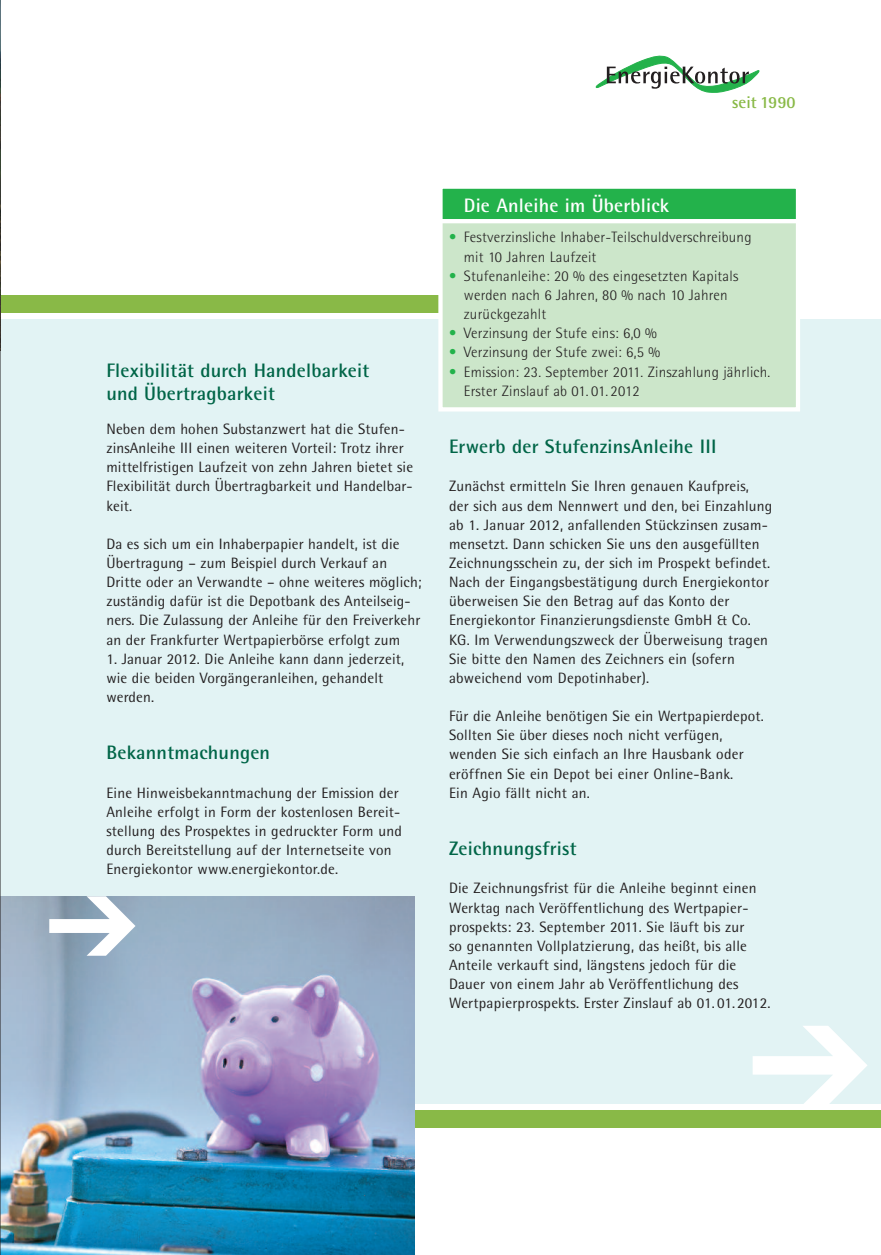
<style>
.page{position:relative;width:881px;height:1255px;background:#fff}
.page>*{position:absolute;margin:0;border:0;box-sizing:border-box;transform-origin:0 0}
.t1{font:700 19.5px/23.7px "Agfa Rotis Semisans";letter-spacing:.01em;color:#006547}
.t2{font:700 19.5px "Agfa Rotis Semisans";letter-spacing:.01em;color:#fff}
.t3{font:700 16.95px "Agfa Rotis Semisans";color:#89b947}
.t4{font:15px/19.2px "Agfa Rotis Semisans";letter-spacing:.015em;color:#231f20}
.t5{font:300 15px/19.2px "Agfa Rotis Semisans";letter-spacing:.015em;color:#231f20}
.s1{color:#23b24b}
</style>
<div class="page">
<div style="left:0;top:296px;width:449px;height:17px;background:#89b947"></div>
<div style="left:0;top:319px;width:880px;height:784px;background:#e2f3f4"></div>
<div style="left:442px;top:189px;width:353px;height:218px;background:#cce6ca"></div>
<div style="left:438px;top:184px;width:361px;height:227px;border:4px solid #fff"></div>
<div style="left:442px;top:189px;width:353px;height:30px;background:#23b24b"></div>
<div style="left:438px;top:184px;width:361px;height:39px;border:4px solid #fff"></div>
<div style="left:410px;top:1110px;width:470px;height:17px;background:#89b947"></div>
<img style="left:1px;top:896px;width:414px;height:358px">
<svg style="left:595px;top:56px;width:164px;height:37px"></svg>
<hr style="left:0;top:0;width:1px;height:1254px;background:#231f20">
<svg style="left:752px;top:1103px;width:115px;height:1px"></svg>
<svg style="left:49px;top:896px;width:86px;height:59px;background:#8ba2b6"></svg>
<p class="t3" style="left:731px;top:96px;width:65px">seit 1990</p>
<h1 class="t1" style="left:106px;top:360px;width:264px">Flexibilität durch Handelbarkeit und Übertragbarkeit</h1>
<p class="t4" style="left:106px;top:421px;width:308px">Neben dem hohen Substanzwert hat die Stufen&shy;zinsAnleihe III einen weiteren Vorteil: Trotz ihrer mittelfristigen Laufzeit von zehn Jahren bietet sie Flexibilität durch Übertragbarkeit und Handelbar&shy;keit.</p>
<p class="t4" style="left:106px;top:535px;width:317px">Da es sich um ein Inhaberpapier handelt, ist die Übertragung – zum Beispiel durch Verkauf an Dritte oder an Verwandte – ohne weiteres möglich; zuständig dafür ist die Depotbank des Anteilseig&shy;ners. Die Zulassung der Anleihe für den Freiverkehr an der Frankfurter Wertpapierbörse erfolgt zum</p>
<p class="t4" style="left:106px;top:650px;width:299px">1. Januar 2012. Die Anleihe kann dann jederzeit, wie die beiden Vorgängeranleihen, gehandelt werden.</p>
<h1 class="t1" style="left:106px;top:742px;width:165px">Bekanntmachungen</h1>
<p class="t4" style="left:106px;top:784px;width:297px">Eine Hinweisbekanntmachung der Emission der Anleihe erfolgt in Form der kostenlosen Bereit&shy;stellung des Prospektes in gedruckter Form und durch Bereitstellung auf der Internetseite von Energiekontor www.energiekontor.de.</p>
<h1 class="t2" style="left:463px;top:198px;width:207px">Die Anleihe im Überblick</h1>
<p class="t5" style="left:463px;top:229px;width:289px;text-indent:-15px"><span class="s1">•</span> Festverzinsliche Inhaber-Teilschuldverschreibung mit 10 Jahren Laufzeit</p>
<p class="t5" style="left:463px;top:267px;width:276px;text-indent:-15px"><span class="s1">•</span> Stufenanleihe: 20 % des eingesetzten Kapitals werden nach 6 Jahren, 80 % nach 10 Jahren zurückgezahlt</p>
<p class="t5" style="left:449px;top:325px;width:209px"><span class="s1">•</span> Verzinsung der Stufe eins: 6,0 %</p>
<p class="t5" style="left:449px;top:344px;width:212px"><span class="s1">•</span> Verzinsung der Stufe zwei: 6,5 %</p>
<p class="t5" style="left:463px;top:363px;width:308px;text-indent:-15px"><span class="s1">•</span> Emission: 23. September 2011. Zinszahlung jährlich.<br>Erster Zinslauf ab 01. 01. 2012</p>
<h1 class="t1" style="left:449px;top:436px;width:269px">Erwerb der StufenzinsAnleihe III</h1>
<p class="t4" style="left:449px;top:478px;width:325px">Zunächst ermitteln Sie Ihren genauen Kaufpreis,<br>der sich aus dem Nennwert und den, bei Einzahlung ab 1. Januar 2012, anfallenden Stückzinsen zusam&shy;mensetzt. Dann schicken Sie uns den ausgefüllten Zeichnungsschein zu, der sich im Prospekt befindet.<br>Nach der Eingangsbestätigung durch Energiekontor überweisen Sie den Betrag auf das Konto der Energiekontor Finanzierungsdienste GmbH &amp; Co.<br>KG. Im Verwendungszweck der Überweisung tragen Sie bitte den Namen des Zeichners ein (sofern abweichend vom Depotinhaber).</p>
<p class="t4" style="left:449px;top:708px;width:316px">Für die Anleihe benötigen Sie ein Wertpapierdepot.<br>Sollten Sie über dieses noch nicht verfügen, wenden Sie sich einfach an Ihre Hausbank oder eröffnen Sie ein Depot bei einer Online-Bank.<br>Ein Agio fällt nicht an.</p>
<h1 class="t1" style="left:449px;top:838px;width:129px">Zeichnungsfrist</h1>
<p class="t4" style="left:449px;top:880px;width:323px">Die Zeichnungsfrist für die Anleihe beginnt einen Werktag nach Veröffentlichung des Wertpapier&shy;prospekts: 23. September 2011. Sie läuft bis zur<br>so genannten Vollplatzierung, das heißt, bis alle Anteile verkauft sind, längstens jedoch für die Dauer von einem Jahr ab Veröffentlichung des Wertpapierprospekts. Erster Zinslauf ab 01. 01.2012.</p>
</div>
